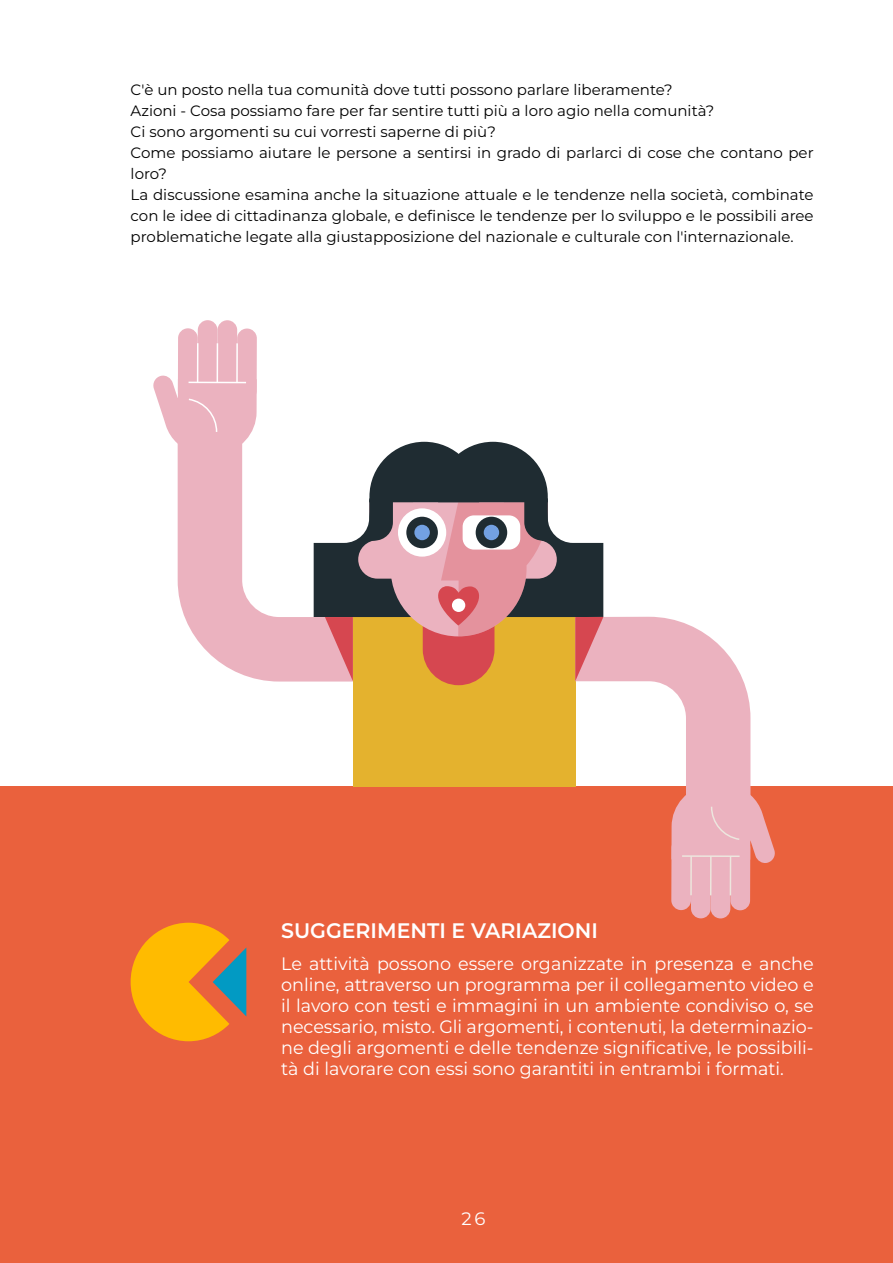
<style>
.page{position:relative;width:893px;height:1263px;background:#fff}
.page>*{position:absolute;margin:0;border:0;box-sizing:border-box;transform-origin:0 0}
.t1{font:600 21px "Montserrat";color:#fff}
.t2{font:18px/21px "Montserrat";color:#fff;text-align:justify}
.t3{font:15px/21px "Montserrat";color:#000}
</style>
<div class="page">
<div style="left:0;top:786px;width:893px;height:477px;background:#ea613d"></div>
<svg style="left:131px;top:923px;width:115px;height:118px"></svg>
<div style="left:198px;top:320px;width:19px;height:72px;background:#ebb2bf;border-radius:10px"></div>
<div style="left:217px;top:320px;width:20px;height:72px;background:#ebb2bf;border-radius:10px"></div>
<div style="left:237px;top:328px;width:20px;height:73px;background:#ebb2bf;border-radius:10px"></div>
<div style="left:178px;top:328px;width:20px;height:72px;background:#ebb2bf;border-radius:10px"></div>
<hr style="left:197px;top:343px;width:1px;height:39px;background:#fff">
<hr style="left:217px;top:343px;width:1px;height:39px;background:#fff">
<hr style="left:236px;top:343px;width:2px;height:39px;background:#fff">
<div style="left:711px;top:846px;width:20px;height:72px;background:#ebb2bf;border-radius:10px"></div>
<div style="left:691px;top:846px;width:20px;height:72px;background:#ebb2bf;border-radius:10px"></div>
<div style="left:671px;top:838px;width:20px;height:72px;background:#ebb2bf;border-radius:10px"></div>
<div style="left:730px;top:838px;width:20px;height:72px;background:#ebb2bf;border-radius:10px"></div>
<hr style="left:730px;top:856px;width:1px;height:39px;background:#ede6de">
<hr style="left:710px;top:856px;width:2px;height:39px;background:#ede6de">
<hr style="left:690px;top:856px;width:2px;height:39px;background:#ede6de">
<svg style="left:153px;top:375px;width:622px;height:489px"></svg>
<p class="t3" style="left:131px;top:79px;width:684px">C'è un posto nella tua comunità dove tutti possono parlare liberamente?<br>Azioni - Cosa possiamo fare per far sentire tutti più a loro agio nella comunità?<br>Ci sono argomenti su cui vorresti saperne di più?<br>Come possiamo aiutare le persone a sentirsi in grado di parlarci di cose che contano per loro?<br>La discussione esamina anche la situazione attuale e le tendenze nella società, combinate con le idee di cittadinanza globale, e definisce le tendenze per lo sviluppo e le possibili aree problematiche legate alla giustapposizione del nazionale e culturale con l'internazionale.</p>
<h1 class="t1" style="left:281px;top:917px;width:318px">SUGGERIMENTI E VARIAZIONI</h1>
<p class="t2" style="left:281px;top:952px;width:534px">Le attività possono essere organizzate in presenza e anche online, attraverso un programma per il collegamento video e il lavoro con testi e immagini in un ambiente condiviso o, se necessario, misto. Gli argomenti, i contenuti, la determinazio&shy;ne degli argomenti e delle tendenze significative, le possibili&shy;tà di lavorare con essi sono garantiti in entrambi i formati.</p>
<p class="t2" style="left:461px;top:1208px;width:25px">26</p>
</div>
